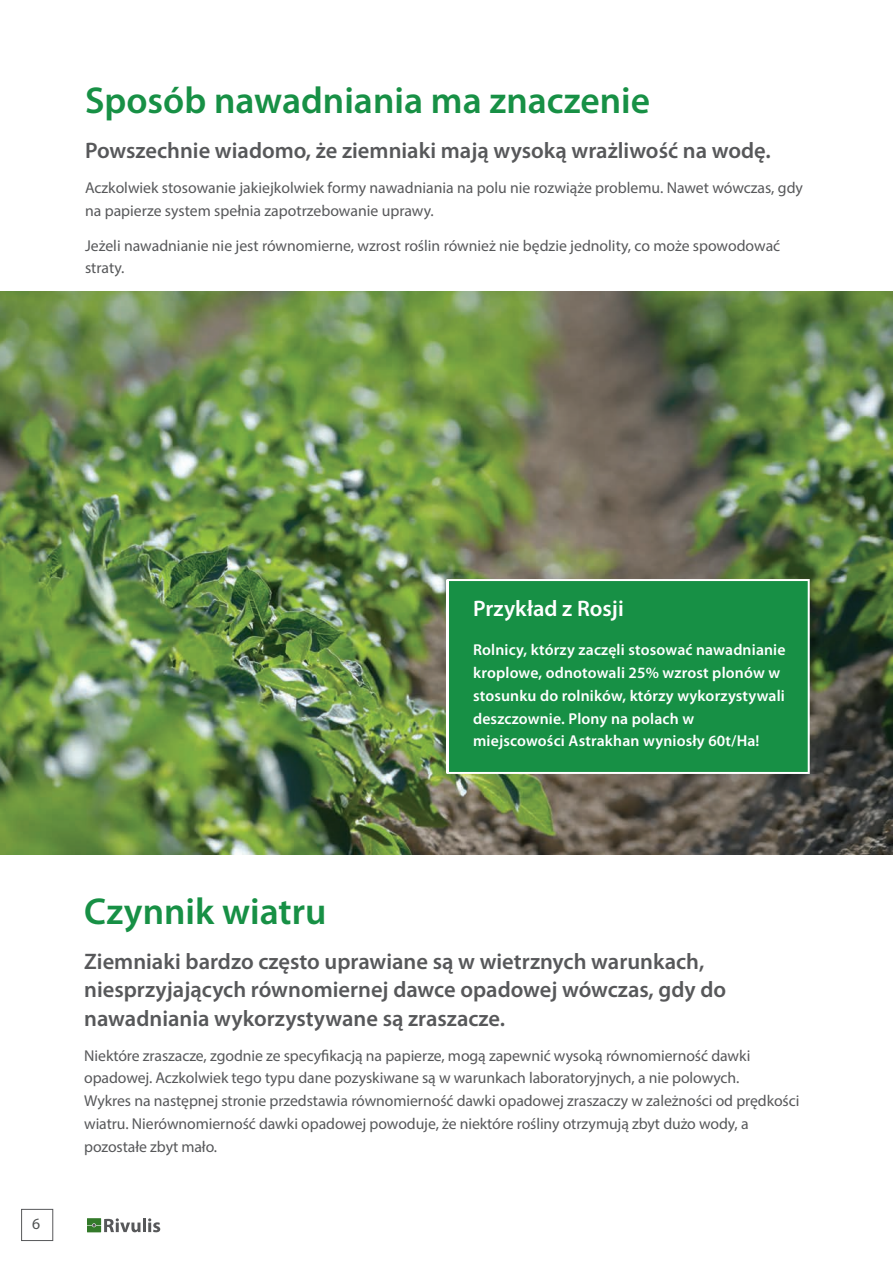
<style>
.page{position:relative;width:893px;height:1263px;background:#fff}
.page>*{position:absolute;margin:0;border:0;box-sizing:border-box;transform-origin:0 0}
.t1{font:600 37.5px "Myriad Pro";color:#179045}
.t2{font:600 22.5px/28.5px "Myriad Pro";color:#57585a}
.t3{font:600 22.5px "Myriad Pro";color:#fff}
.t4{font:15.75px/22.8px "Myriad Pro";letter-spacing:-.005em;color:#57585a}
.t5{font:600 15.75px/22.8px "Myriad Pro";letter-spacing:.01em;color:#fff}
.t6{font:15.75px "Myriad Pro";color:#4f5252}
</style>
<div class="page">
<hr style="left:143px;top:1218px;width:3px;height:14px;background:#57585a">
<svg style="left:148px;top:1218px;width:12px;height:14px"></svg>
<svg style="left:87px;top:1218px;width:54px;height:14px"></svg>
<div style="left:21px;top:1209px;width:32px;height:32px;background:#fff;border:1px solid #57585a"></div>
<img style="left:0;top:291px;width:893px;height:564px">
<div style="left:445px;top:578px;width:366px;height:197px;background:#179045"></div>
<h1 class="t1" style="left:85px;top:77px;width:567px">Sposób nawadniania ma znaczenie</h1>
<h2 class="t2" style="left:85px;top:136px;width:687px">Powszechnie wiadomo, że ziemniaki mają wysoką wrażliwość na wodę.</h2>
<p class="t4" style="left:85px;top:176px;width:719px">Aczkolwiek stosowanie jakiejkolwiek formy nawadniania na polu nie rozwiąże problemu. Nawet wówczas, gdy na papierze system spełnia zapotrzebowanie uprawy.</p>
<p class="t4" style="left:85px;top:234px;width:697px">Jeżeli nawadnianie nie jest równomierne, wzrost roślin również nie będzie jednolity, co może spowodować straty.</p>
<h2 class="t3" style="left:473px;top:594px;width:152px">Przykład z Rosji</h2>
<p class="t5" style="left:473px;top:638px;width:314px">Rolnicy, którzy zaczęli stosować nawadnianie kroplowe, odnotowali 25% wzrost plonów w stosunku do rolników, którzy wykorzystywali deszczownie. Plony na polach w miejscowości Astrakhan wyniosły 60t/Ha!</p>
<p class="t6" style="left:32px;top:1214px;width:10px">6</p>
<h1 class="t1" style="left:84px;top:887px;width:244px">Czynnik wiatru</h1>
<h2 class="t2" style="left:84px;top:946px;width:643px">Ziemniaki bardzo często uprawiane są w wietrznych warunkach, niesprzyjających równomiernej dawce opadowej wówczas, gdy do nawadniania wykorzystywane są zraszacze.</h2>
<p class="t4" style="left:84px;top:1043px;width:717px">Niektóre zraszacze, zgodnie ze specyfikacją na papierze, mogą zapewnić wysoką równomierność dawki opadowej. Aczkolwiek tego typu dane pozyskiwane są w warunkach laboratoryjnych, a nie polowych.<br>Wykres na następnej stronie przedstawia równomierność dawki opadowej zraszaczy w zależności od prędkości wiatru. Nierównomierność dawki opadowej powoduje, że niektóre rośliny otrzymują zbyt dużo wody, a pozostałe zbyt mało.</p>
</div>
